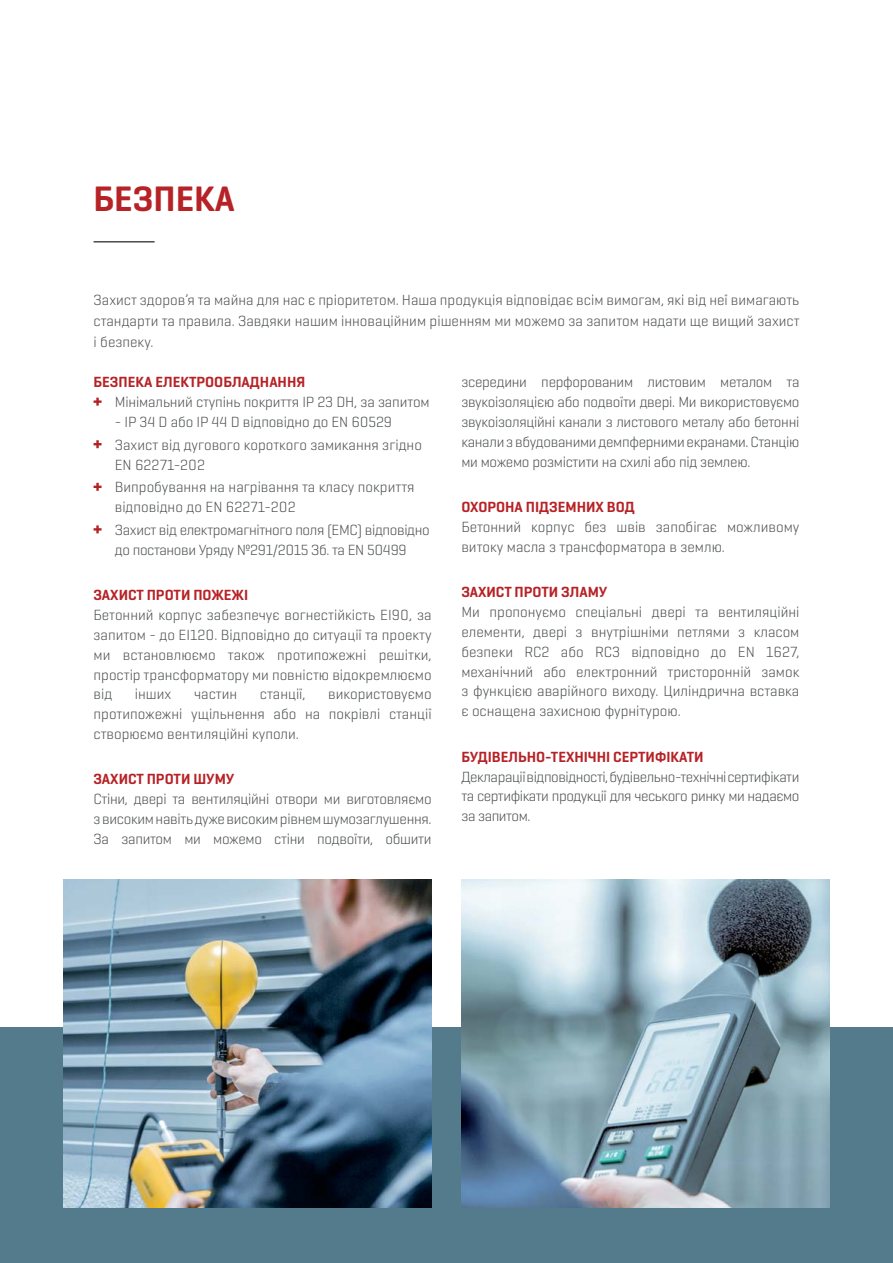
<style>
.page{position:relative;width:893px;height:1263px;background:#fff}
.page>*{position:absolute;margin:0;border:0;box-sizing:border-box;transform-origin:0 0}
.t1{font:600 36px "Geogrotesque Cyr";color:#b72226}
.t2{font:300 15px/19.8px "Geogrotesque Cyr";color:#4a4d4d;text-align:justify}
.t3{font:600 15px "Geogrotesque Cyr";color:#b72226}
.t4{font:300 15px/22.8px "Geogrotesque Cyr";letter-spacing:-.025em;color:#4a4d4d}
</style>
<div class="page">
<div style="left:0;top:1028px;width:893px;height:235px;background:#547b8b"></div>
<img style="left:64px;top:879px;width:368px;height:329px">
<img style="left:461px;top:879px;width:368px;height:329px">
<hr style="left:94px;top:241px;width:61px;height:2px;background:#4a4d4d">
<svg style="left:94px;top:398px;width:8px;height:8px"></svg>
<svg style="left:94px;top:440px;width:8px;height:8px"></svg>
<svg style="left:94px;top:483px;width:8px;height:8px"></svg>
<svg style="left:94px;top:525px;width:8px;height:8px"></svg>
<h1 class="t1" style="left:94px;top:178px;width:143px">БЕЗПЕКА</h1>
<p class="t2" style="left:94px;top:289px;width:708px;line-height:21px">Захист здоров’я та майна для нас є пріоритетом. Наша продукція відповідає всім вимогам, які від неї вимагають стандарти та правила. Завдяки нашим інноваційним рішенням ми можемо за запитом надати ще вищий захист і безпеку.</p>
<p class="t3" style="left:94px;top:373px;width:213px">БЕЗПЕКА ЕЛЕКТРООБЛАДНАННЯ</p>
<p class="t2" style="left:115px;top:392px;width:316px">Мінімальний ступінь покриття IP 23 DH, за запитом</p>
<p class="t2" style="left:115px;top:410px;width:309px;line-height:22.8px">- IP 34 D або IP 44 D відповідно до EN 60529<br>Захист від дугового короткого замикання згідно</p>
<p class="t2" style="left:115px;top:453px;width:301px;line-height:22.8px">EN 62271-202<br>Випробування на нагрівання та класу покриття</p>
<p class="t4" style="left:115px;top:496px;width:316px">відповідно до EN 62271-202<br>Захист від електромагнітного поля (EMC) відповідно</p>
<p class="t4" style="left:115px;top:538px;width:294px">до постанови Уряду №291/2015 Зб. та EN 50499</p>
<p class="t3" style="left:94px;top:586px;width:156px">ЗАХИСТ ПРОТИ ПОЖЕЖІ</p>
<p class="t2" style="left:94px;top:605px;width:340px">Бетонний корпус забезпечує вогнестійкість EI90, за запитом - до EI120. Відповідно до ситуації та проекту ми встановлюємо також протипожежні решітки, простір трансформатору ми повністю відокремлюємо від</p>
<p class="t2" style="left:135px;top:684px;width:38px">інших</p>
<p class="t2" style="left:194px;top:684px;width:45px">частин</p>
<p class="t2" style="left:260px;top:684px;width:47px">станції,</p>
<p class="t2" style="left:94px;top:684px;width:340px;text-indent:235px">використовуємо протипожежні ущільнення або на покрівлі станції створюємо вентиляційні куполи.</p>
<p class="t3" style="left:94px;top:770px;width:142px">ЗАХИСТ ПРОТИ ШУМУ</p>
<p class="t2" style="left:94px;top:789px;width:340px">Стіни, двері та вентиляційні отвори ми виготовляємо з високим навіть дуже високим рівнем шумозаглушення.<br>За запитом ми можемо стіни подвоїти, обшити</p>
<p class="t2" style="left:461px;top:372px;width:340px">зсередини перфорованим листовим металом та звукоізоляцією або подвоїти двері. Ми використовуємо звукоізоляційні канали з листового металу або бетонні канали з вбудованими демпферними екранами. Станцію ми можемо розмістити на схилі або під землею.</p>
<p class="t3" style="left:461px;top:498px;width:175px">ОХОРОНА ПІДЗЕМНИХ ВОД</p>
<p class="t2" style="left:461px;top:517px;width:340px">Бетонний корпус без швів запобігає можливому витоку масла з трансформатора в землю.</p>
<p class="t3" style="left:461px;top:583px;width:148px">ЗАХИСТ ПРОТИ ЗЛАМУ</p>
<p class="t2" style="left:461px;top:602px;width:340px">Ми пропонуємо спеціальні двері та вентиляційні елементи, двері з внутрішніми петлями з класом безпеки RC2 або RC3 відповідно до EN 1627, механічний або електронний тристоронній замок з функцією аварійного виходу. Циліндрична вставка є оснащена захисною фурнітурою.</p>
<p class="t3" style="left:461px;top:748px;width:244px">БУДІВЕЛЬНО-ТЕХНІЧНІ СЕРТИФІКАТИ</p>
<p class="t2" style="left:461px;top:766px;width:340px">Декларації відповідності, будівельно-технічні сертифікати та сертифікати продукції для чеського ринку ми надаємо за запитом.</p>
</div>
